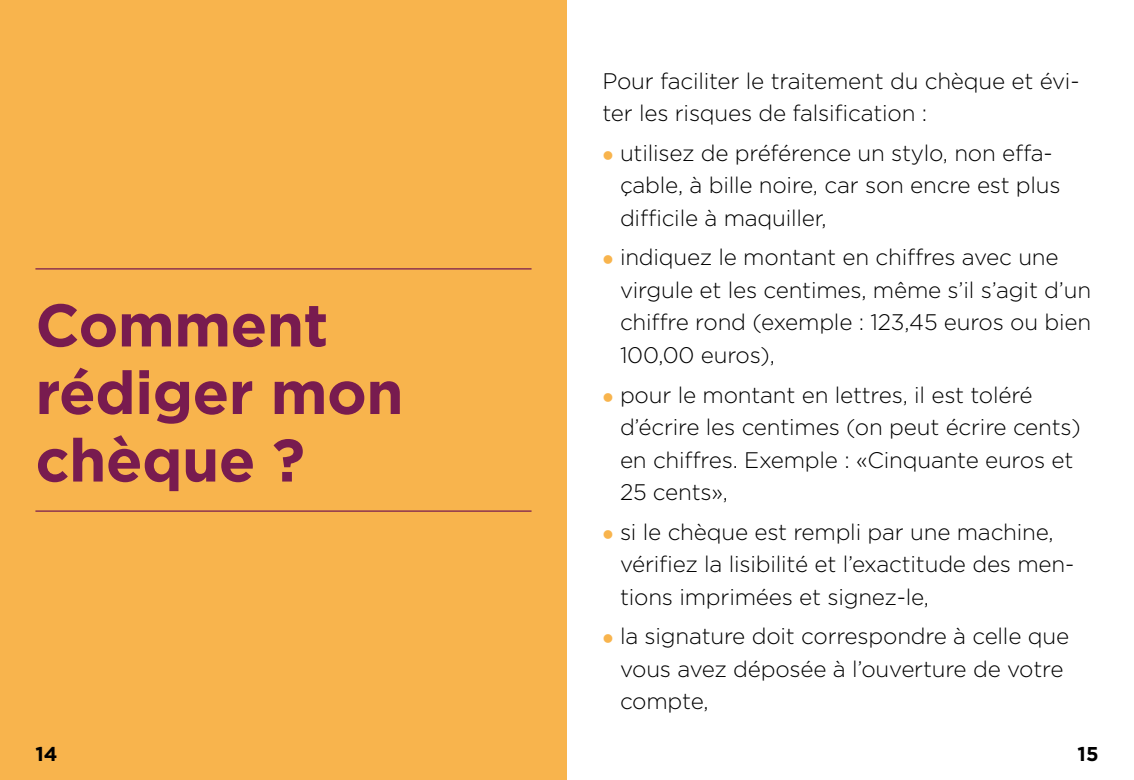
<style>
.page{position:relative;width:1134px;height:780px;background:#fff}
.page>*{position:absolute;margin:0;border:0;box-sizing:border-box;transform-origin:0 0}
.H1_-_chapitres{font:700 60px/67.5px "Gotham";letter-spacing:-.01em;color:#781b4f}
.Texte{font:300 22.5px/32.5px "Gotham";letter-spacing:-.01em;color:#000}
.t1{font:700 20px "Gotham";color:#000}
.s1{color:#f8b44d}
</style>
<div class="page">
<div style="left:0;top:0;width:567px;height:780px;background:#f8b44d"></div>
<hr style="left:35px;top:510px;width:496px;height:1px;background:#781b4f">
<hr style="left:35px;top:268px;width:496px;height:1px;background:#781b4f">
<h1 class="H1_-_chapitres" style="left:35px;top:291px;width:370px">Comment rédiger mon chèque ?</h1>
<p class="Texte" style="left:602px;top:64px;width:479px">Pour faciliter le traitement du chèque et évi&shy;ter les risques de falsification :</p>
<p class="Texte" style="left:620px;top:136px;width:442px;text-indent:-18px"><span class="s1">●</span> utilisez de préférence un stylo, non effa&shy;çable, à bille noire, car son encre est plus difficile à maquiller,</p>
<p class="Texte" style="left:620px;top:240px;width:473px;text-indent:-18px"><span class="s1">●</span> indiquez le montant en chiffres avec une virgule et les centimes, même s’il s’agit d’un chiffre rond (exemple : 123,45 euros ou bien 100,00 euros),</p>
<p class="Texte" style="left:620px;top:377px;width:462px;text-indent:-18px"><span class="s1">●</span> pour le montant en lettres, il est toléré d’écrire les centimes (on peut écrire cents) en chiffres. Exemple : «Cinquante euros et 25 cents»,</p>
<p class="Texte" style="left:620px;top:515px;width:456px;text-indent:-18px"><span class="s1">●</span> si le chèque est rempli par une machine, vérifiez la lisibilité et l’exactitude des men&shy;tions imprimées et signez-le,</p>
<p class="Texte" style="left:620px;top:619px;width:451px;text-indent:-18px"><span class="s1">●</span> la signature doit correspondre à celle que vous avez déposée à l’ouverture de votre compte,</p>
<p class="t1" style="left:35px;top:740px;width:24px">14</p>
<p class="t1" style="left:1077px;top:740px;width:22px">15</p>
</div>
